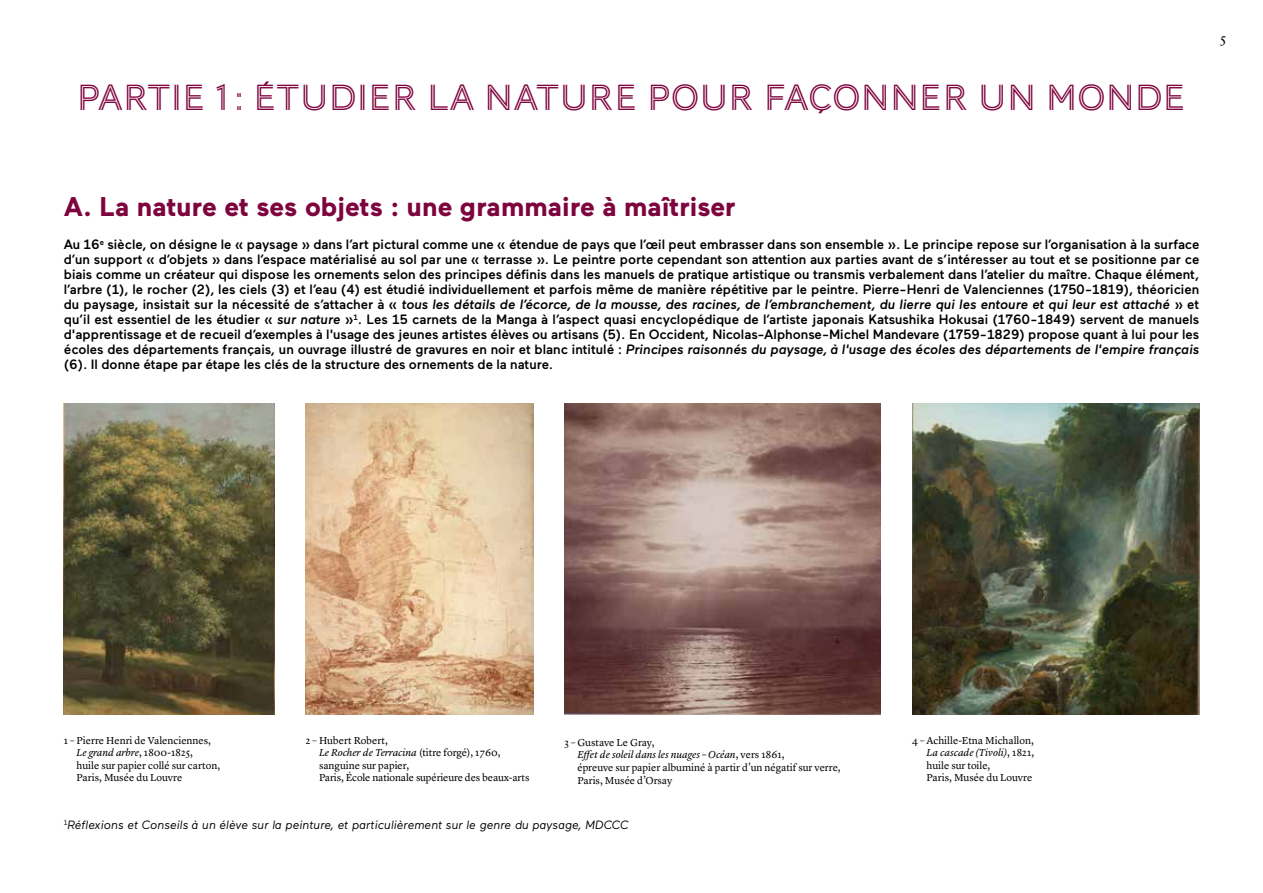
<style>
.page{position:relative;width:1263px;height:893px;background:#fff}
.page>*{position:absolute;margin:0;border:0;box-sizing:border-box;transform-origin:0 0}
.t1{font:37.5px "AW Conqueror Std Inline";color:#7e043d}
.t2{font:700 27px "Maax";color:#7e043d}
.t3{font:500 13.5px/15px "Maax";color:#000;text-align:justify}
.t4{font:13.5px "Lyon Text";color:#000}
.t5{font:italic 12px "Maax";color:#000}
.t6{font:10.5px/12.6px "Lyon Text";color:#000}
.s1{font-style:italic}
</style>
<div class="page">
<img style="left:64px;top:403px;width:210px;height:311px">
<img style="left:306px;top:403px;width:227px;height:311px">
<img style="left:565px;top:403px;width:316px;height:311px">
<img style="left:912px;top:403px;width:287px;height:311px">
<h1 class="t1" style="left:77px;top:77px;width:1111px">PARTIE 1 : ÉTUDIER LA NATURE POUR FAÇONNER UN MONDE</h1>
<p class="t4" style="left:1220px;top:28px;width:7px">5</p>
<h2 class="t2" style="left:64px;top:192px;width:673px">A. La nature et ses objets : une grammaire à maîtriser</h2>
<p class="t3" style="left:64px;top:237px;width:1137px">Au 16<sup>e</sup> siècle, on désigne le « paysage » dans l’art pictural comme une « étendue de pays que l’œil peut embrasser dans son ensemble ». Le principe repose sur l’organisation à la surface d’un support « d’objets » dans l’espace matérialisé au sol par une « terrasse ». Le peintre porte cependant son attention aux parties avant de s’intéresser au tout et se positionne par ce biais comme un créateur qui dispose les ornements selon des principes définis dans les manuels de pratique artistique ou transmis verbalement dans l’atelier du maître. Chaque élément, l’arbre (1), le rocher (2), les ciels (3) et l’eau (4) est étudié individuellement et parfois même de manière répétitive par le peintre. Pierre-Henri de Valenciennes (1750-1819), théoricien du paysage, insistait sur la nécessité de s’attacher à « <span class="s1">tous les détails de l’écorce, de la mousse, des racines, de l’embranchement, du lierre qui les entoure et qui leur est attaché</span> » et qu’il est essentiel de les étudier « <span class="s1">sur nature</span> »<sup>1</sup>. Les 15 carnets de la Manga à l’aspect quasi encyclopédique de l’artiste japonais Katsushika Hokusai (1760-1849) servent de manuels d'apprentissage et de recueil d’exemples à l'usage des jeunes artistes élèves ou artisans (5). En Occident, Nicolas-Alphonse-Michel Mandevare (1759-1829) propose quant à lui pour les écoles des départements français, un ouvrage illustré de gravures en noir et blanc intitulé : <span class="s1">Principes raisonnés du paysage, à l'usage des écoles des départements de l'empire français </span>(6). Il donne étape par étape les clés de la structure des ornements de la nature.</p>
<p class="t6" style="left:77px;top:733px;width:145px;text-indent:-13px">1 – Pierre Henri de Valenciennes,<br><span class="s1">Le grand arbre</span>, 1800-1825,<br>huile sur papier collé sur carton,<br>Paris, Musée du Louvre</p>
<p class="t6" style="left:319px;top:733px;width:212px;text-indent:-13px">2 – Hubert Robert,<br><span class="s1">Le Rocher de Terracina</span> (titre forgé), 1760, sanguine sur papier,<br>Paris, École nationale supérieure des beaux-arts</p>
<p class="t6" style="left:577px;top:735px;width:265px;text-indent:-13px">3 – Gustave Le Gray,<br><span class="s1">Effet de soleil dans les nuages – Océan</span>, vers 1861,<br>épreuve sur papier albuminé à partir d'un négatif sur verre, Paris, Musée d’Orsay</p>
<p class="t6" style="left:926px;top:733px;width:109px;text-indent:-14px">4 – Achille-Etna Michallon,<br><span class="s1">La cascade (Tivoli)</span>, 1821, huile sur toile,<br>Paris, Musée du Louvre</p>
<p class="t5" style="left:64px;top:818px;width:566px"><sup>1</sup>Réflexions et Conseils à un élève sur la peinture, et particulièrement sur le genre du paysage, MDCCC</p>
</div>
